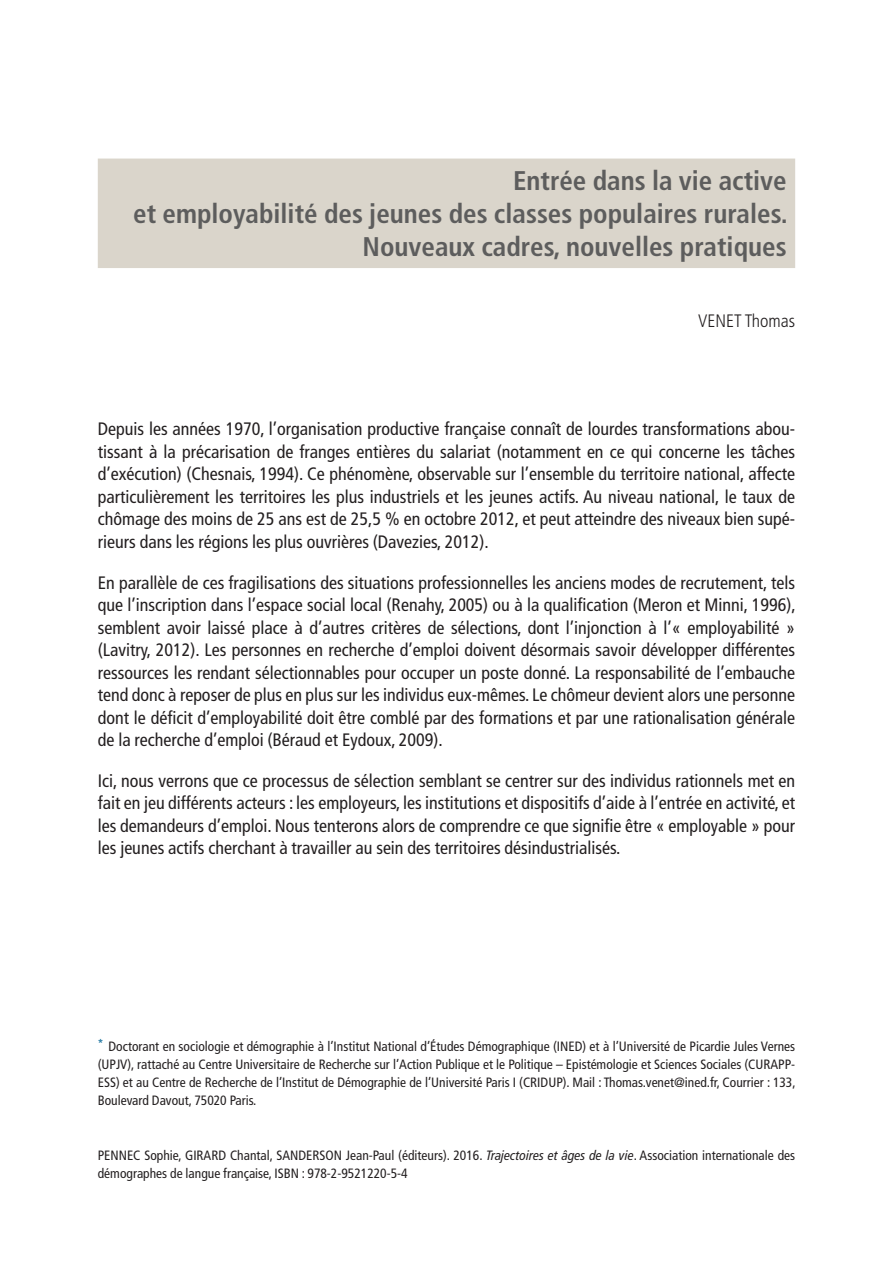
<style>
.page{position:relative;width:893px;height:1263px;background:#fff}
.page>*{position:absolute;margin:0;border:0;box-sizing:border-box;transform-origin:0 0}
.Chap_Titre_3_lignes{font:700 condensed 27px/33px "Frutiger LT Std";color:#5d5d5d;text-align:right}
.Texte_courant{font:condensed 18px/22.5px "Frutiger LT Std";color:#231f20;text-align:justify}
.Chap_Auteur{font:300 condensed 18px "Frutiger LT Std";color:#231f20}
.Note_de_bas_de_page{font:condensed 13.5px/18px "Frutiger LT Std";color:#231f20}
.s1{font-family:"Frutiger LT Com";font-style:italic}
</style>
<div class="page">
<div style="left:98px;top:159px;width:697px;height:109px;background:#dad5cb"></div>
<p class="Chap_Titre_3_lignes" style="left:133px;top:165px;width:656px">Entrée dans la vie active<br>et employabilité des jeunes des classes populaires rurales.<br>Nouveaux cadres, nouvelles pratiques</p>
<p class="Chap_Auteur" style="left:698px;top:310px;width:98px">VENET Thomas</p>
<p class="Texte_courant" style="left:98px;top:418px;width:699px">Depuis les années 1970, l’organisation productive française connaît de lourdes transformations abou&shy;tissant à la précarisation de franges entières du salariat (notamment en ce qui concerne les tâches d’exécution) (Chesnais, 1994). Ce phénomène, observable sur l’ensemble du territoire national, affecte particulièrement les territoires les plus industriels et les jeunes actifs. Au niveau national, le taux de chômage des moins de 25 ans est de 25,5 % en octobre 2012, et peut atteindre des niveaux bien supé&shy;rieurs dans les régions les plus ouvrières (Davezies, 2012).</p>
<p class="Texte_courant" style="left:98px;top:571px;width:700px">En parallèle de ces fragilisations des situations professionnelles les anciens modes de recrutement, tels que l’inscription dans l’espace social local (Renahy, 2005) ou à la qualification (Meron et Minni, 1996), semblent avoir laissé place à d’autres critères de sélections, dont l’injonction à l’« employabilité » (Lavitry, 2012). Les personnes en recherche d’emploi doivent désormais savoir développer différentes ressources les rendant sélectionnables pour occuper un poste donné. La responsabilité de l’embauche tend donc à reposer de plus en plus sur les individus eux-mêmes. Le chômeur devient alors une personne dont le déficit d’employabilité doit être comblé par des formations et par une rationalisation générale de la recherche d’emploi (Béraud et Eydoux, 2009).</p>
<p class="Texte_courant" style="left:98px;top:769px;width:699px">Ici, nous verrons que ce processus de sélection semblant se centrer sur des individus rationnels met en fait en jeu différents acteurs : les employeurs, les institutions et dispositifs d’aide à l’entrée en activité, et les demandeurs d’emploi. Nous tenterons alors de comprendre ce que signifie être « employable » pour les jeunes actifs cherchant à travailler au sein des territoires désindustrialisés.</p>
<p class="Note_de_bas_de_page" style="left:98px;top:1037px;width:699px;text-align:justify"><sup>*</sup> Doctorant en sociologie et démographie à l’Institut National d’Études Démographique (INED) et à l’Université de Picardie Jules Vernes (UPJV), rattaché au Centre Universitaire de Recherche sur l’Action Publique et le Politique – Epistémologie et Sciences Sociales (CURAPP-ESS) et au Centre de Recherche de l’Institut de Démographie de l’Université Paris I (CRIDUP). Mail : Thomas.venet@ined.fr, Courrier : 133, Boulevard Davout, 75020 Paris.</p>
<p class="Note_de_bas_de_page" style="left:98px;top:1146px;width:699px">PENNEC Sophie, GIRARD Chantal, SANDERSON Jean-Paul (éditeurs). 2016. <span class="s1">Trajectoires et âges de la vie</span>. Association internationale des démographes de langue française, ISBN : 978-2-9521220-5-4</p>
</div>
